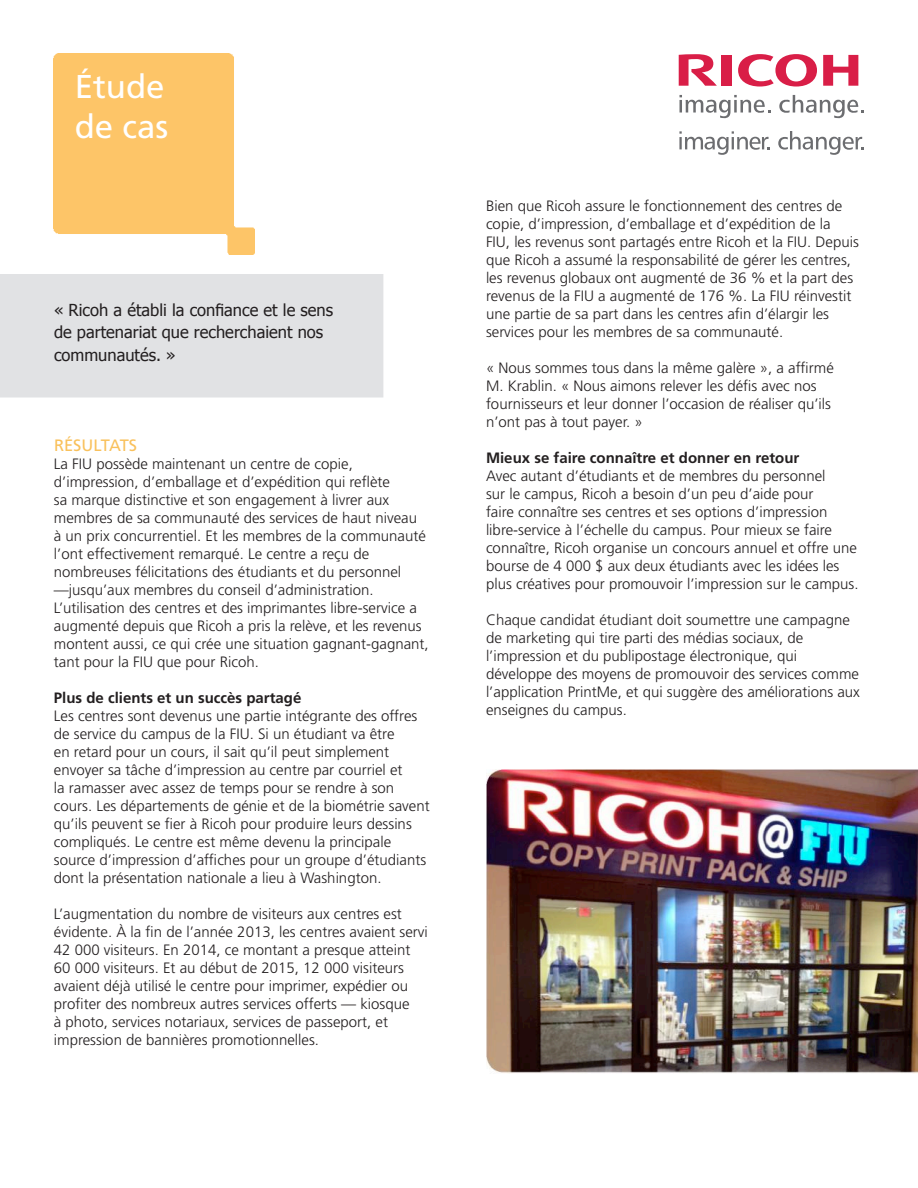
<style>
.page{position:relative;width:918px;height:1188px;background:#fff}
.page>*{position:absolute;margin:0;border:0;box-sizing:border-box;transform-origin:0 0}
.t1{font:33px/39.6px "Frutiger LT Std";color:#fff}
.t2{font:16.5px/22.5px "Tahoma";color:#231f20}
.t3{font:16.5px "Frutiger LT Std";color:#f9c15c}
.t4{font:300 15px/18px "Frutiger LT Std";color:#231f20}
.t5{font:700 15px "Frutiger LT Std";color:#231f20}
</style>
<div class="page">
<img style="left:54px;top:54px;width:201px;height:201px">
<svg style="left:738px;top:54px;width:79px;height:33px"></svg>
<svg style="left:823px;top:55px;width:35px;height:31px"></svg>
<div style="left:722px;top:55px;width:10px;height:31px;background:#d91e47"></div>
<svg style="left:679px;top:54px;width:38px;height:32px"></svg>
<svg style="left:680px;top:95px;width:90px;height:24px"></svg>
<svg style="left:779px;top:95px;width:85px;height:24px"></svg>
<svg style="left:679px;top:131px;width:91px;height:24px"></svg>
<svg style="left:778px;top:131px;width:86px;height:24px"></svg>
<div style="left:1px;top:275px;width:382px;height:122px;background:#e1e2e4"></div>
<div style="left:0;top:274px;width:383px;height:123px;border:1px solid #e1e2e4"></div>
<img style="left:486px;top:769px;width:432px;height:305px">
<p class="t1" style="left:75px;top:67px;width:95px">Étude de cas</p>
<p class="t2" style="left:54px;top:298px;width:281px">« Ricoh a établi la confiance et le sens de partenariat que recherchaient nos communautés. »</p>
<p class="t3" style="left:54px;top:436px;width:85px">RÉSULTATS</p>
<p class="t4" style="left:54px;top:455px;width:376px">La FIU possède maintenant un centre de copie, d’impression, d’emballage et d’expédition qui reflète<br>sa marque distinctive et son engagement à livrer aux membres de sa communauté des services de haut niveau<br>à un prix concurrentiel. Et les membres de la communauté l’ont effectivement remarqué. Le centre a reçu de nombreuses félicitations des étudiants et du personnel —jusqu’aux membres du conseil d’administration.<br>L’utilisation des centres et des imprimantes libre-service a augmenté depuis que Ricoh a pris la relève, et les revenus montent aussi, ce qui crée une situation gagnant-gagnant, tant pour la FIU que pour Ricoh.</p>
<p class="t5" style="left:54px;top:689px;width:249px">Plus de clients et un succès partagé</p>
<p class="t4" style="left:54px;top:707px;width:377px">Les centres sont devenus une partie intégrante des offres de service du campus de la FIU. Si un étudiant va être<br>en retard pour un cours, il sait qu’il peut simplement envoyer sa tâche d’impression au centre par courriel et<br>la ramasser avec assez de temps pour se rendre à son cours. Les départements de génie et de la biométrie savent qu’ils peuvent se fier à Ricoh pour produire leurs dessins compliqués. Le centre est même devenu la principale source d’impression d’affiches pour un groupe d’étudiants dont la présentation nationale a lieu à Washington.</p>
<p class="t4" style="left:54px;top:905px;width:375px">L’augmentation du nombre de visiteurs aux centres est évidente. À la fin de l’année 2013, les centres avaient servi 42 000 visiteurs. En 2014, ce montant a presque atteint 60 000 visiteurs. Et au début de 2015, 12 000 visiteurs avaient déjà utilisé le centre pour imprimer, expédier ou profiter des nombreux autres services offerts — kiosque<br>à photo, services notariaux, services de passeport, et impression de bannières promotionnelles.</p>
<p class="t4" style="left:486px;top:197px;width:374px">Bien que Ricoh assure le fonctionnement des centres de copie, d’impression, d’emballage et d’expédition de la<br>FIU, les revenus sont partagés entre Ricoh et la FIU. Depuis que Ricoh a assumé la responsabilité de gérer les centres, les revenus globaux ont augmenté de 36 % et la part des revenus de la FIU a augmenté de 176 %. La FIU réinvestit une partie de sa part dans les centres afin d’élargir les services pour les membres de sa communauté.</p>
<p class="t4" style="left:486px;top:359px;width:349px">« Nous sommes tous dans la même galère », a affirmé M. Krablin. « Nous aimons relever les défis avec nos fournisseurs et leur donner l’occasion de réaliser qu’ils n’ont pas à tout payer. »</p>
<p class="t5" style="left:486px;top:449px;width:315px">Mieux se faire connaître et donner en retour</p>
<p class="t4" style="left:486px;top:467px;width:374px">Avec autant d’étudiants et de membres du personnel<br>sur le campus, Ricoh a besoin d’un peu d’aide pour<br>faire connaître ses centres et ses options d’impression libre-service à l’échelle du campus. Pour mieux se faire connaître, Ricoh organise un concours annuel et offre une bourse de 4 000 $ aux deux étudiants avec les idées les plus créatives pour promouvoir l’impression sur le campus.</p>
<p class="t4" style="left:486px;top:611px;width:375px">Chaque candidat étudiant doit soumettre une campagne de marketing qui tire parti des médias sociaux, de l’impression et du publipostage électronique, qui développe des moyens de promouvoir des services comme l’application PrintMe, et qui suggère des améliorations aux enseignes du campus.</p>
</div>
